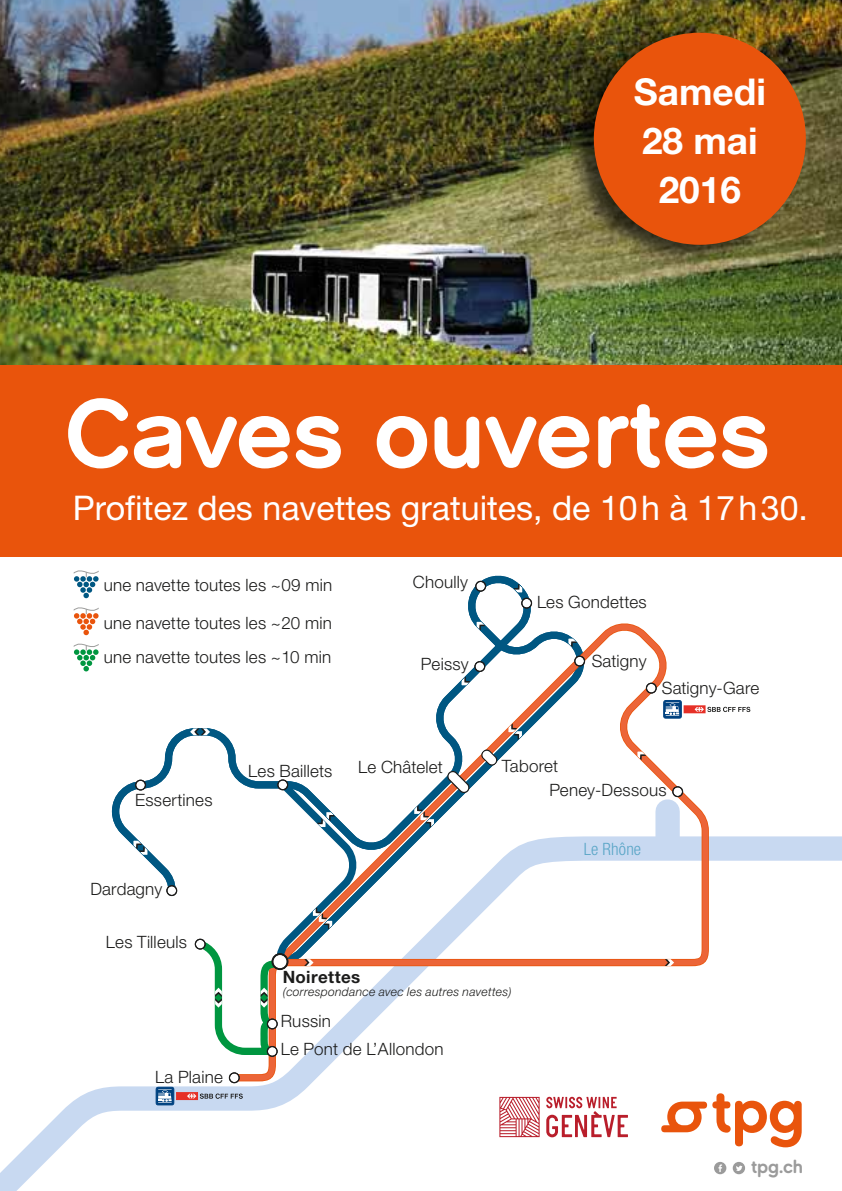
<style>
.page{position:relative;width:842px;height:1191px;background:#fff}
.page>*{position:absolute;margin:0;border:0;box-sizing:border-box;transform-origin:0 0}
.t1{font:700 97.2px "TPG Rounded";color:#fff}
.t2{font:700 37px/49.2px "Helvetica Neue";color:#fff;text-align:center}
.t3{font:34px "Helvetica Neue";color:#fff}
.t4{font:700 17.8px "TPG Rounded";color:#9b9b9b}
.t5{font:300 17px "Helvetica Neue";letter-spacing:.01em;color:#1c1c1b}
.t6{font:700 17px "Helvetica Neue";letter-spacing:.015em;color:#1c1c1b}
.t7{font:300 condensed 17px "Helvetica Neue";letter-spacing:.01em;color:#5ba6c7}
.t8{font:italic 300 12.2px "Helvetica Neue";letter-spacing:.02em;color:#1c1c1b}
</style>
<div class="page">
<img style="left:0;top:0;width:842px;height:365px">
<div style="left:0;top:365px;width:842px;height:191px;background:#e9540c"></div>
<svg style="left:111px;top:575px;width:422px;height:242px"></svg>
<img style="left:559px;top:19px;width:254px;height:254px">
<div style="left:594px;top:33px;width:212px;height:212px;background:#e9540c;border-radius:50%"></div>
<svg style="left:713px;top:707px;width:37px;height:5px"></svg>
<svg style="left:0;top:817px;width:842px;height:374px"></svg>
<svg style="left:229px;top:616px;width:482px;height:467px"></svg>
<svg style="left:665px;top:959px;width:9px;height:7px"></svg>
<svg style="left:635px;top:749px;width:11px;height:11px"></svg>
<div style="left:673px;top:787px;width:9px;height:9px;background:#fff;border-radius:50%"></div>
<div style="left:672px;top:786px;width:11px;height:11px;border:1px solid #1c1c1b;border-radius:50%"></div>
<div style="left:646px;top:683px;width:10px;height:10px;background:#fff;border-radius:50%"></div>
<div style="left:646px;top:682px;width:11px;height:11px;border:1px solid #1c1c1b;border-radius:50%"></div>
<div style="left:646px;top:683px;width:11px;height:10px;border:1px solid #1c1c1b;border-radius:50%"></div>
<div style="left:229px;top:1073px;width:10px;height:9px;background:#fff;border-radius:50%"></div>
<div style="left:229px;top:1072px;width:11px;height:11px;border:1px solid #1c1c1b;border-radius:50%"></div>
<div style="left:177px;top:1092px;width:21px;height:7px;background:#e63027"></div>
<div style="left:176px;top:1092px;width:22px;height:7px;border:1px solid #e63027"></div>
<svg style="left:187px;top:1093px;width:56px;height:5px"></svg>
<div style="left:156px;top:1087px;width:18px;height:18px;border:1px solid #004280;border-radius:2px"></div>
<svg style="left:158px;top:1089px;width:14px;height:14px"></svg>
<svg style="left:167px;top:885px;width:10px;height:10px"></svg>
<div style="left:166px;top:885px;width:11px;height:11px;border:1px solid #1c1c1b;border-radius:50%"></div>
<div style="left:136px;top:780px;width:9px;height:10px;background:#fff;border-radius:50%"></div>
<div style="left:135px;top:779px;width:11px;height:11px;border:1px solid #1c1c1b;border-radius:50%"></div>
<div style="left:135px;top:780px;width:11px;height:10px;border:1px solid #1c1c1b;border-radius:50%"></div>
<svg style="left:131px;top:838px;width:19px;height:19px"></svg>
<svg style="left:190px;top:728px;width:20px;height:7px"></svg>
<svg style="left:446px;top:769px;width:25px;height:24px"></svg>
<svg style="left:479px;top:747px;width:21px;height:21px"></svg>
<svg style="left:475px;top:661px;width:10px;height:10px"></svg>
<div style="left:474px;top:661px;width:11px;height:11px;border:1px solid #1c1c1b;border-radius:50%"></div>
<svg style="left:459px;top:676px;width:12px;height:11px"></svg>
<svg style="left:566px;top:636px;width:11px;height:11px"></svg>
<div style="left:476px;top:581px;width:9px;height:10px;background:#fff;border-radius:50%"></div>
<div style="left:475px;top:581px;width:11px;height:10px;border:1px solid #1c1c1b;border-radius:50%"></div>
<div style="left:522px;top:598px;width:9px;height:10px;background:#fff;border-radius:50%"></div>
<div style="left:521px;top:597px;width:11px;height:11px;border:1px solid #1c1c1b;border-radius:50%"></div>
<div style="left:521px;top:598px;width:11px;height:10px;border:1px solid #1c1c1b;border-radius:50%"></div>
<div style="left:575px;top:656px;width:9px;height:10px;background:#fff;border-radius:50%"></div>
<div style="left:574px;top:655px;width:11px;height:11px;border:1px solid #1c1c1b;border-radius:50%"></div>
<div style="left:574px;top:656px;width:11px;height:10px;border:1px solid #1c1c1b;border-radius:50%"></div>
<svg style="left:412px;top:805px;width:24px;height:23px"></svg>
<svg style="left:506px;top:723px;width:18px;height:17px"></svg>
<svg style="left:191px;top:774px;width:181px;height:284px"></svg>
<svg style="left:73px;top:570px;width:26px;height:28px"></svg>
<svg style="left:73px;top:643px;width:26px;height:28px"></svg>
<svg style="left:73px;top:607px;width:26px;height:28px"></svg>
<svg style="left:474px;top:619px;width:12px;height:12px"></svg>
<svg style="left:513px;top:583px;width:12px;height:12px"></svg>
<svg style="left:546px;top:1096px;width:82px;height:41px"></svg>
<svg style="left:499px;top:1096px;width:41px;height:41px"></svg>
<svg style="left:661px;top:1093px;width:141px;height:54px"></svg>
<div style="left:714px;top:1161px;width:12px;height:13px;background:#9b9b9b;border-radius:50%"></div>
<svg style="left:718px;top:1164px;width:4px;height:8px"></svg>
<div style="left:733px;top:1161px;width:12px;height:13px;background:#9b9b9b;border-radius:50%"></div>
<svg style="left:736px;top:1165px;width:6px;height:6px"></svg>
<h2 class="t2" style="left:634px;top:66px;width:134px">Samedi<br>28 mai<br>2016</h2>
<h1 class="t1" style="left:65px;top:374px;width:707px">Caves ouvertes</h1>
<h3 class="t3" style="left:73px;top:488px;width:737px">Profitez des navettes gratuites, de 10h à 17h30.</h3>
<p class="t5" style="left:104px;top:574px;width:230px">une navette toutes les ~09 min</p>
<p class="t5" style="left:104px;top:612px;width:230px">une navette toutes les ~20 min</p>
<p class="t5" style="left:104px;top:647px;width:229px">une navette toutes les ~10 min</p>
<p class="t5" style="left:135px;top:789px;width:79px">Essertines</p>
<p class="t5" style="left:90px;top:878px;width:73px">Dardagny</p>
<p class="t5" style="left:106px;top:931px;width:82px">Les Tilleuls</p>
<p class="t5" style="left:248px;top:760px;width:86px">Les Baillets</p>
<p class="t5" style="left:413px;top:572px;width:57px">Choully</p>
<p class="t5" style="left:421px;top:653px;width:49px">Peissy</p>
<p class="t5" style="left:537px;top:591px;width:111px">Les Gondettes</p>
<p class="t5" style="left:592px;top:650px;width:56px">Satigny</p>
<p class="t5" style="left:662px;top:677px;width:99px">Satigny-Gare</p>
<p class="t5" style="left:358px;top:756px;width:86px">Le Châtelet</p>
<p class="t5" style="left:502px;top:755px;width:58px">Taboret</p>
<p class="t5" style="left:549px;top:779px;width:119px">Peney-Dessous</p>
<p class="t7" style="left:584px;top:838px;width:59px">Le Rhône</p>
<p class="t6" style="left:283px;top:967px;width:79px">Noirettes</p>
<p class="t8" style="left:283px;top:984px;width:230px">(correspondance avec les autres navettes)</p>
<p class="t5" style="left:281px;top:1011px;width:52px">Russin</p>
<p class="t5" style="left:155px;top:1066px;width:69px">La Plaine</p>
<p class="t5" style="left:281px;top:1038px;width:164px">Le Pont de L’Allondon</p>
<p class="t4" style="left:751px;top:1156px;width:53px">tpg.ch</p>
</div>
